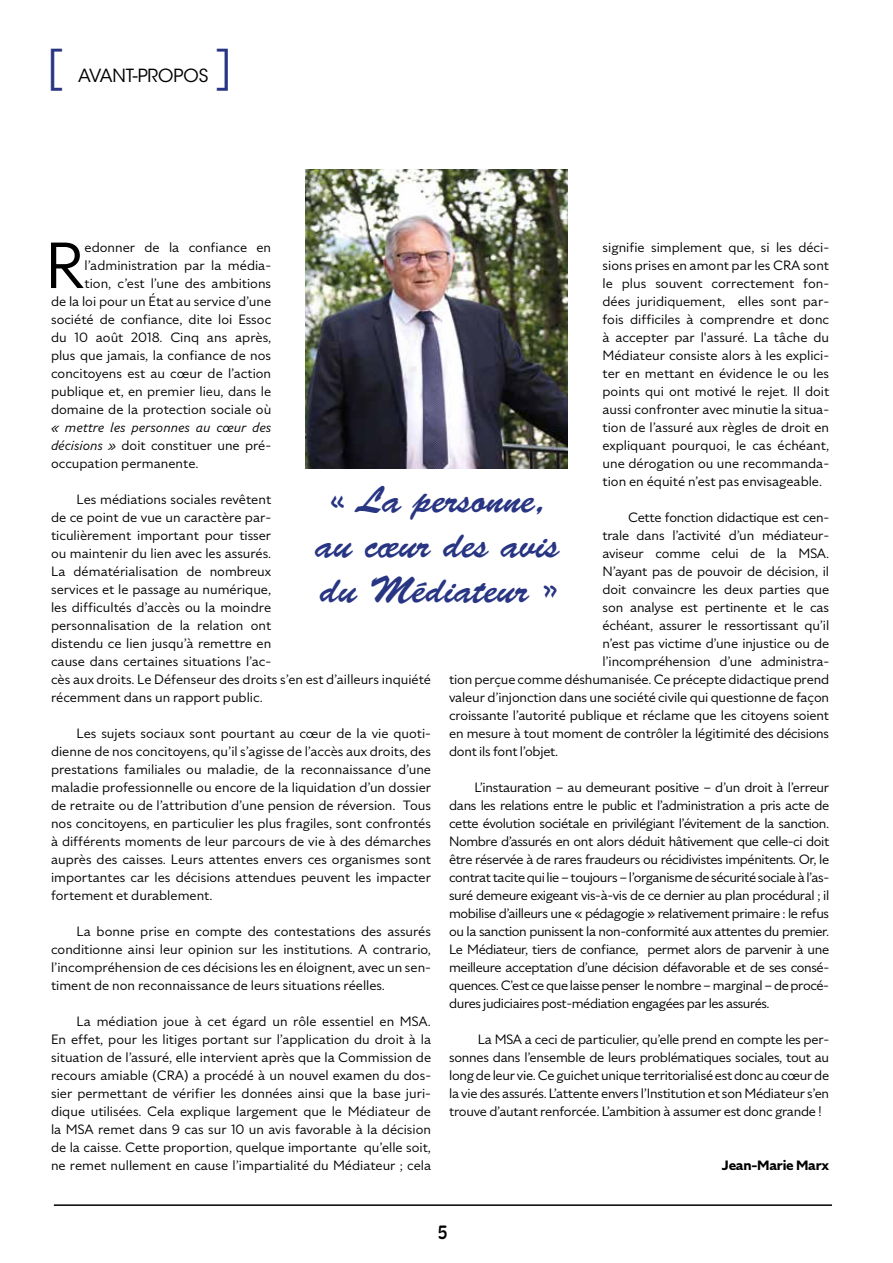
<style>
.page{position:relative;width:893px;height:1263px;background:#fff}
.page>*{position:absolute;margin:0;border:0;box-sizing:border-box;transform-origin:0 0}
.t1{font:64.95px "Specter";color:#000}
.t2{font:45px "ITC Avant Garde Std";color:#283583}
.t3{font:37.5px/45px "Brush Script Std";color:#283583;text-align:center}
.t4{font:500 19.5px "Hoss Round X Narrow";color:#000}
.t5{font:18px "ITC Avant Garde Std";color:#000}
.t6{font:13.5px/18px "Specter";color:#000;text-align:justify}
.t7{font:13.5px "Specter";letter-spacing:-.02em;color:#000}
.t8{font:700 13.5px "Specter";letter-spacing:-.02em;color:#000}
.s1{font-style:italic}
</style>
<div class="page">
<hr style="left:54px;top:1204px;width:778px;height:2px;background:#000">
<img style="left:306px;top:169px;width:262px;height:299px">
<h2 class="t2" style="left:45px;top:38px;width:21px">[</h2>
<h3 class="t5" style="left:78px;top:64px;width:132px">AVANT-PROPOS</h3>
<h2 class="t2" style="left:214px;top:38px;width:21px">]</h2>
<p class="t6" style="left:603px;top:238px;width:228px">signifie simplement que, si les déci&shy;sions prises en amont par les CRA sont le plus souvent correctement fon&shy;dées juridiquement, elles sont par&shy;fois difficiles à comprendre et donc à accepter par l'assuré. La tâche du Médiateur consiste alors à les explici&shy;ter en mettant en évidence le ou les points qui ont motivé le rejet. Il doit aussi confronter avec minutie la situa&shy;tion de l’assuré aux règles de droit en expliquant pourquoi, le cas échéant, une dérogation ou une recommanda&shy;tion en équité n’est pas envisageable.</p>
<p class="t7" style="left:628px;top:508px;width:203px">Cette fonction didactique est cen-</p>
<p class="t6" style="left:603px;top:526px;width:228px">trale dans l’activité d’un médiateur-</p>
<p class="t6" style="left:603px;top:544px;width:228px">aviseur comme celui de la MSA.</p>
<p class="t6" style="left:603px;top:562px;width:228px">N’ayant pas de pouvoir de décision, il</p>
<p class="t6" style="left:603px;top:580px;width:228px">doit convaincre les deux parties que</p>
<p class="t6" style="left:603px;top:598px;width:228px">son analyse est pertinente et le cas</p>
<p class="t6" style="left:603px;top:616px;width:228px">échéant, assurer le ressortissant qu’il</p>
<p class="t6" style="left:603px;top:634px;width:228px">n’est pas victime d’une injustice ou de</p>
<p class="t6" style="left:603px;top:652px;width:228px">l’incompréhension d’une administra-</p>
<p class="t6" style="left:449px;top:670px;width:382px">tion perçue comme déshumanisée. Ce précepte didactique prend</p>
<p class="t6" style="left:449px;top:688px;width:382px">valeur d’injonction dans une société civile qui questionne de façon</p>
<p class="t6" style="left:449px;top:706px;width:382px">croissante l’autorité publique et réclame que les citoyens soient</p>
<p class="t6" style="left:449px;top:724px;width:382px">en mesure à tout moment de contrôler la légitimité des décisions</p>
<p class="t7" style="left:449px;top:742px;width:111px">dont ils font l’objet.</p>
<p class="t6" style="left:449px;top:778px;width:382px;text-indent:26px">L’instauration – au demeurant positive – d’un droit à l’erreur dans les relations entre le public et l’administration a pris acte de cette évolution sociétale en privilégiant l’évitement de la sanction.<br>Nombre d’assurés en ont alors déduit hâtivement que celle-ci doit être réservée à de rares fraudeurs ou récidivistes impénitents. Or, le contrat tacite qui lie – toujours – l’organisme de sécurité sociale à l’as&shy;suré demeure exigeant vis-à-vis de ce dernier au plan procédural ; il mobilise d’ailleurs une « pédagogie » relativement primaire : le refus ou la sanction punissent la non-conformité aux attentes du premier.<br>Le Médiateur, tiers de confiance, permet alors de parvenir à une meilleure acceptation d’une décision défavorable et de ses consé&shy;quences. C’est ce que laisse penser le nombre – marginal – de procé&shy;dures judiciaires post-médiation engagées par les assurés.</p>
<p class="t6" style="left:449px;top:1030px;width:382px;text-indent:29px">La MSA a ceci de particulier, qu’elle prend en compte les per&shy;sonnes dans l’ensemble de leurs problématiques sociales, tout au long de leur vie. Ce guichet unique territorialisé est donc au cœur de la vie des assurés. L’attente envers l’Institution et son Médiateur s’en trouve d’autant renforcée. L’ambition à assumer est donc grande !</p>
<p class="t6" style="left:51px;top:238px;width:222px;text-align:right">edonner de la confiance en l’administration par la média-<br>tion, c’est l’une des ambitions<br>de la loi pour un État au service d’une société de confiance, dite loi Essoc du 10 août 2018. Cinq ans après, plus que jamais, la confiance de nos concitoyens est au cœur de l’action publique et, en premier lieu, dans le domaine de la protection sociale où</p>
<p class="t6" style="left:51px;top:418px;width:222px"><span class="s1">« mettre les personnes au cœur des décisions »</span> doit constituer une pré&shy;occupation permanente.</p>
<p class="t6" style="left:51px;top:490px;width:382px;text-align:left;text-indent:26px">Les médiations sociales revêtent<br>de ce point de vue un caractère par-<br>ticulièrement important pour tisser<br>ou maintenir du lien avec les assurés.<br>La dématérialisation de nombreux<br>services et le passage au numérique,<br>les difficultés d’accès ou la moindre<br>personnalisation de la relation ont<br>distendu ce lien jusqu’à remettre en<br>cause dans certaines situations l’ac-<br>cès aux droits. Le Défenseur des droits s’en est d’ailleurs inquiété récemment dans un rapport public.</p>
<p class="t6" style="left:51px;top:724px;width:382px;text-indent:26px">Les sujets sociaux sont pourtant au cœur de la vie quoti&shy;dienne de nos concitoyens, qu’il s’agisse de l’accès aux droits, des prestations familiales ou maladie, de la reconnaissance d’une maladie professionnelle ou encore de la liquidation d’un dossier de retraite ou de l’attribution d’une pension de réversion. Tous nos concitoyens, en particulier les plus fragiles, sont confrontés à différents moments de leur parcours de vie à des démarches auprès des caisses. Leurs attentes envers ces organismes sont importantes car les décisions attendues peuvent les impacter fortement et durablement.</p>
<p class="t6" style="left:51px;top:922px;width:382px;text-indent:26px">La bonne prise en compte des contestations des assurés conditionne ainsi leur opinion sur les institutions. A contrario, l’incompréhension de ces décisions les en éloignent, avec un sen&shy;timent de non reconnaissance de leurs situations réelles.</p>
<p class="t6" style="left:51px;top:1012px;width:382px;text-indent:26px">La médiation joue à cet égard un rôle essentiel en MSA.<br>En effet, pour les litiges portant sur l’application du droit à la situation de l’assuré, elle intervient après que la Commission de recours amiable (CRA) a procédé à un nouvel examen du dos&shy;sier permettant de vérifier les données ainsi que la base juri&shy;dique utilisées. Cela explique largement que le Médiateur de la MSA remet dans 9 cas sur 10 un avis favorable à la décision de la caisse. Cette proportion, quelque importante qu’elle soit, ne remet nullement en cause l’impartialité du Médiateur ; cela</p>
<h1 class="t1" style="left:45px;top:223px;width:41px">R</h1>
<h3 class="t3" style="left:316px;top:478px;width:245px">« La personne, au cœur des avis du Médiateur »</h3>
<p class="t8" style="left:722px;top:1156px;width:109px">Jean-Marie Marx</p>
<h3 class="t4" style="left:438px;top:1221px;width:11px">5</h3>
</div>
